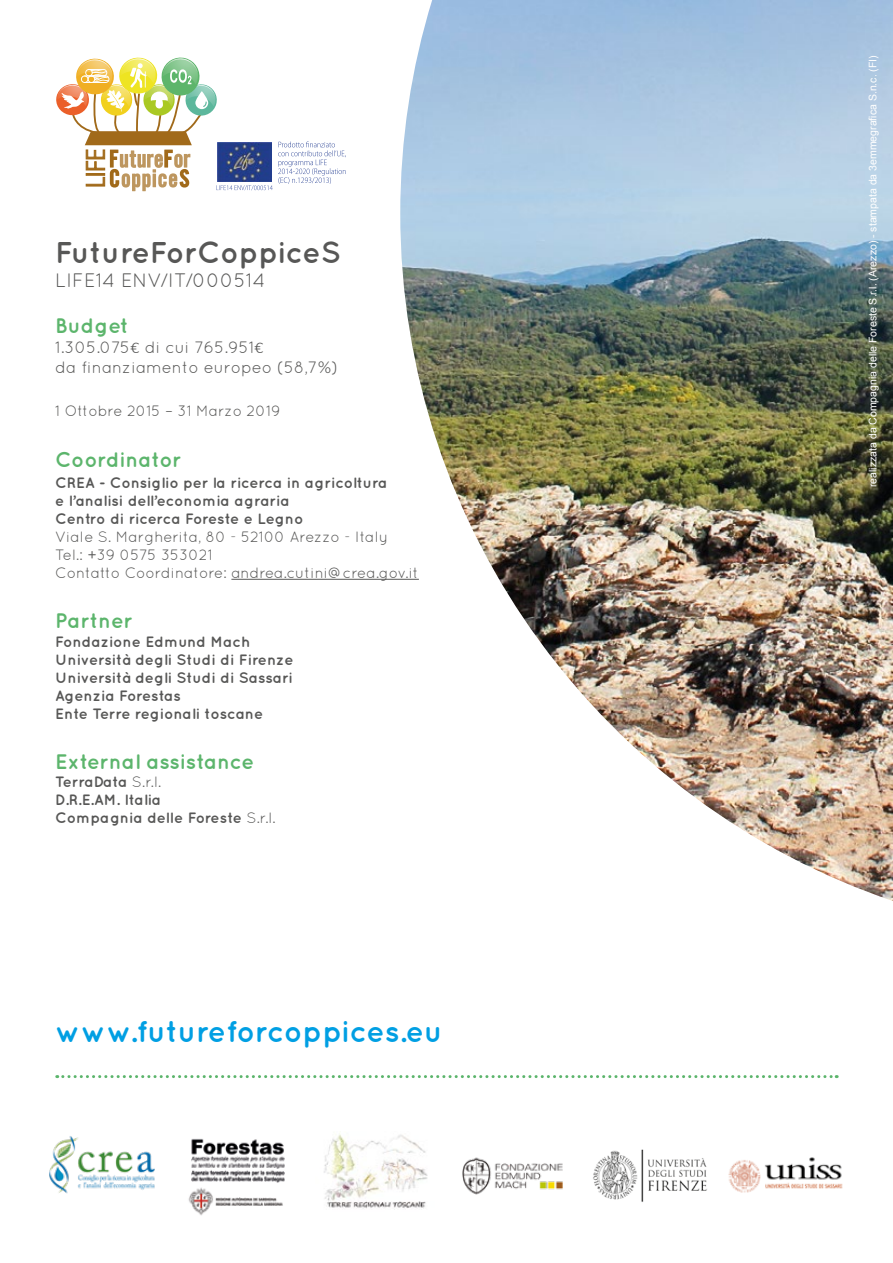
<style>
.page{position:relative;width:893px;height:1263px;background:#fff}
.page>*{position:absolute;margin:0;border:0;box-sizing:border-box;transform-origin:0 0}
.t1{font:700 30px "Quicksand";color:#009fe3}
.t2{font:700 30px "Quicksand";color:#575756}
.t3{font:700 21px "Quicksand";color:#5cb56c}
.t4{font:19.5px "Quicksand";color:#575756}
.t5{font:16.5px/19.8px "Quicksand";color:#575756}
.t6{font:700 15px/18px "Quicksand";color:#575756}
.t7{font:15px/18px "Quicksand";color:#575756}
.t8{font:10.5px "Arial";color:#fff}
.s1{font-family:"Calibri";font-weight:300}
.s2{font-weight:400}
</style>
<div class="page">
<img style="left:400px;top:0;width:493px;height:901px">
<hr style="left:231px;top:579px;width:188px;height:1px;background:#575756">
<img style="left:49px;top:1136px;width:106px;height:58px">
<img style="left:462px;top:1157px;width:101px;height:38px">
<img style="left:188px;top:1138px;width:97px;height:78px">
<img style="left:593px;top:1149px;width:114px;height:53px">
<img style="left:728px;top:1157px;width:115px;height:36px">
<img style="left:324px;top:1134px;width:104px;height:76px">
<svg style="left:56px;top:57px;width:290px;height:134px"></svg>
<svg style="left:57px;top:1075px;width:780px;height:3px"></svg>
<h1 class="t2" style="left:55px;top:235px;width:287px">FutureForCoppiceS</h1>
<h3 class="t4" style="left:55px;top:269px;width:212px">LIFE14 ENV/IT/000514</h3>
<h2 class="t3" style="left:55px;top:313px;width:75px">Budget</h2>
<p class="t5" style="left:55px;top:337px;width:285px">1.305.075<span class="s1">€</span> di cui 765.951<span class="s1">€<br></span>da finanziamento europeo (58,7%)</p>
<p class="t7" style="left:55px;top:402px;width:227px">1 Ottobre 2015 – 31 Marzo 2019</p>
<h2 class="t3" style="left:55px;top:447px;width:128px">Coordinator</h2>
<p class="t6" style="left:55px;top:473px;width:334px">CREA - Consiglio per la ricerca in agricoltura e l’analisi dell’economia agraria<br>Centro di ricerca Foreste e Legno</p>
<p class="t7" style="left:55px;top:527px;width:365px">Viale S. Margherita, 80 - 52100 Arezzo - Italy<br>Tel.: +39 0575 353021<br>Contatto Coordinatore: andrea.cutini@crea.gov.it</p>
<h2 class="t3" style="left:55px;top:608px;width:79px">Partner</h2>
<p class="t6" style="left:55px;top:632px;width:240px">Fondazione Edmund Mach<br>Università degli Studi di Firenze<br>Università degli Studi di Sassari<br>Agenzia Forestas<br>Ente Terre regionali toscane</p>
<h2 class="t3" style="left:55px;top:749px;width:201px">External assistance</h2>
<p class="t6" style="left:55px;top:772px;width:222px">TerraData <span class="s2">S.r.l.<br></span>D.R.E.AM. Italia<br>Compagnia delle Foreste <span class="s2">S.r.l.</span></p>
<h1 class="t1" style="left:55px;top:1014px;width:389px">www.futureforcoppices.eu</h1>
<p class="t8" style="left:866px;top:487px;width:433px;rotate:-90deg">realizzata da Compagnia delle Foreste S.r.l. (Arezzo) - stampata da 3emmegrafica S.n.c. (FI)</p>
</div>
